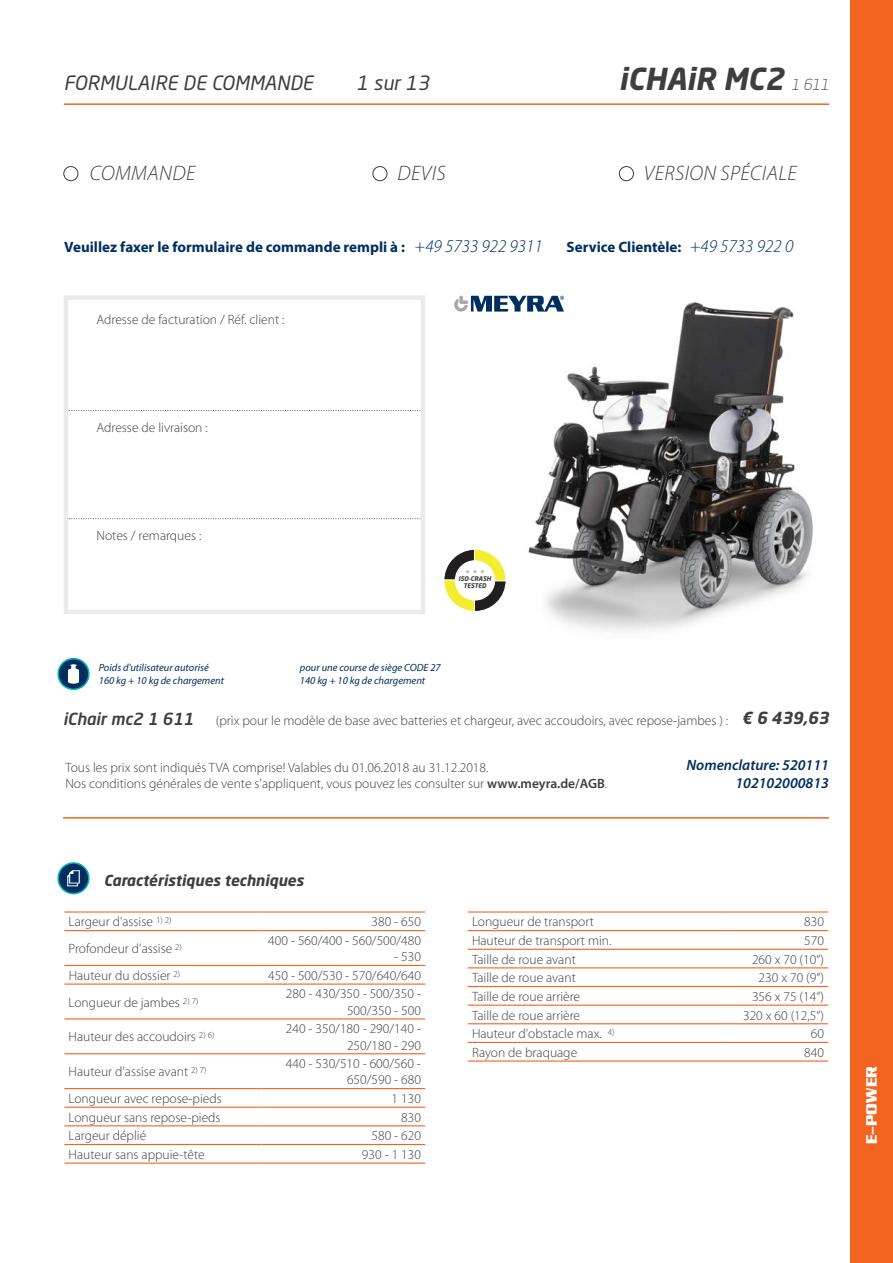
<style>
.page{position:relative;width:893px;height:1263px;background:#fff}
.page>*{position:absolute;margin:0;border:0;box-sizing:border-box;transform-origin:0 0}
.t1{font:italic 700 30px "Neo Sans Std";color:#3e3e3f}
.t2{font:italic 300 21px "Myriad Pro";letter-spacing:.02em;color:#3e3e3f}
.t3{font:italic 19.5px "Neo Sans Std";color:#3e3e3f}
.t4{font:italic 500 16.5px "Neo Sans Std";color:#3e3e3f}
.t5{font:italic 700 16.5px "Neo Sans Std";color:#3e3e3f}
.t6{font:700 15px "Myriad Pro";color:#002e5e}
.t7{font:italic 600 15px/18px "Myriad Pro";color:#002e5e;text-align:right}
.t8{font:italic 700 15px "Neo Sans Std";color:#3e3e3f}
.t9{font:700 15px "Enter Sansman";color:#fff}
.t10{font:300 13.5px/16.2px "Myriad Pro";color:#3e3e3f;text-align:right}
.t11{font:italic 10.5px/12.6px "Myriad Pro";color:#002e5e}
.t12{font:italic 700 6.45px/6.8px "Neo Sans Std";color:#3e3e3f;text-align:center}
.s1{font-weight:300;font-size:15px}
.s2{font-weight:300;font-style:italic;font-size:18px}
.s3{font-weight:600}
</style>
<div class="page">
<div style="left:850px;top:0;width:43px;height:1263px;background:#f36421"></div>
<hr style="left:64px;top:103px;width:765px;height:2px;background:#f36421">
<hr style="left:0;top:277px;width:1px;height:194px;background:#e9eaeb">
<img style="left:502px;top:295px;width:311px;height:336px">
<hr style="left:63px;top:817px;width:766px;height:2px;background:#f36421">
<div style="left:58px;top:863px;width:31px;height:31px;background:#002e5e;border-radius:50%"></div>
<div style="left:57px;top:862px;width:33px;height:32px;border:2px solid #00b6bc;border-radius:50%"></div>
<svg style="left:67px;top:870px;width:13px;height:16px"></svg>
<div style="left:58px;top:659px;width:31px;height:30px;background:#002e5e;border-radius:50%"></div>
<div style="left:57px;top:658px;width:33px;height:32px;border:2px solid #00b6bc;border-radius:50%"></div>
<svg style="left:68px;top:664px;width:11px;height:20px"></svg>
<hr style="left:64px;top:911px;width:197px;height:1px;background:#f36421">
<hr style="left:261px;top:911px;width:164px;height:1px;background:#f36421">
<hr style="left:64px;top:930px;width:197px;height:1px;background:#f36421">
<hr style="left:261px;top:930px;width:164px;height:1px;background:#f36421">
<hr style="left:64px;top:965px;width:197px;height:1px;background:#f36421">
<hr style="left:261px;top:965px;width:164px;height:1px;background:#f36421">
<hr style="left:64px;top:983px;width:197px;height:2px;background:#f36421">
<hr style="left:261px;top:983px;width:164px;height:2px;background:#f36421">
<hr style="left:64px;top:1018px;width:197px;height:1px;background:#f36421">
<hr style="left:261px;top:1018px;width:164px;height:1px;background:#f36421">
<hr style="left:64px;top:1053px;width:197px;height:1px;background:#f36421">
<hr style="left:261px;top:1053px;width:164px;height:1px;background:#f36421">
<hr style="left:64px;top:1088px;width:197px;height:1px;background:#f36421">
<hr style="left:261px;top:1088px;width:164px;height:1px;background:#f36421">
<hr style="left:64px;top:1107px;width:197px;height:1px;background:#f36421">
<hr style="left:261px;top:1107px;width:164px;height:1px;background:#f36421">
<hr style="left:64px;top:1125px;width:197px;height:1px;background:#f36421">
<hr style="left:261px;top:1125px;width:164px;height:1px;background:#f36421">
<hr style="left:64px;top:1144px;width:197px;height:1px;background:#f36421">
<hr style="left:261px;top:1144px;width:164px;height:1px;background:#f36421">
<hr style="left:64px;top:1162px;width:197px;height:2px;background:#f36421">
<hr style="left:261px;top:1162px;width:164px;height:2px;background:#f36421">
<hr style="left:468px;top:911px;width:255px;height:1px;background:#f36421">
<hr style="left:723px;top:911px;width:105px;height:1px;background:#f36421">
<hr style="left:468px;top:930px;width:255px;height:1px;background:#f36421">
<hr style="left:723px;top:930px;width:105px;height:1px;background:#f36421">
<hr style="left:468px;top:949px;width:255px;height:1px;background:#f36421">
<hr style="left:723px;top:949px;width:105px;height:1px;background:#f36421">
<hr style="left:468px;top:967px;width:255px;height:1px;background:#f36421">
<hr style="left:723px;top:967px;width:105px;height:1px;background:#f36421">
<hr style="left:468px;top:986px;width:255px;height:1px;background:#f36421">
<hr style="left:723px;top:986px;width:105px;height:1px;background:#f36421">
<hr style="left:468px;top:1004px;width:255px;height:2px;background:#f36421">
<hr style="left:723px;top:1004px;width:105px;height:2px;background:#f36421">
<hr style="left:468px;top:1023px;width:255px;height:1px;background:#f36421">
<hr style="left:723px;top:1023px;width:105px;height:1px;background:#f36421">
<hr style="left:468px;top:1042px;width:255px;height:1px;background:#f36421">
<hr style="left:723px;top:1042px;width:105px;height:1px;background:#f36421">
<hr style="left:468px;top:1060px;width:255px;height:1px;background:#f36421">
<hr style="left:723px;top:1060px;width:105px;height:1px;background:#f36421">
<svg style="left:69px;top:410px;width:351px;height:1px"></svg>
<svg style="left:69px;top:518px;width:351px;height:1px"></svg>
<div style="left:64px;top:295px;width:361px;height:319px;border:4px solid #e9eaeb"></div>
<svg style="left:443px;top:549px;width:64px;height:63px"></svg>
<div style="left:63px;top:166px;width:15px;height:15px;border:1px solid #3e3e3f;border-radius:50%"></div>
<div style="left:372px;top:166px;width:15px;height:15px;border:1px solid #3e3e3f;border-radius:50%"></div>
<div style="left:619px;top:166px;width:15px;height:15px;border:1px solid #3e3e3f;border-radius:50%"></div>
<svg style="left:454px;top:296px;width:110px;height:16px"></svg>
<h3 class="t3" style="left:64px;top:71px;width:251px">FORMULAIRE DE COMMANDE</h3>
<h3 class="t3" style="left:356px;top:71px;width:74px">1 sur 13</h3>
<h1 class="t1" style="left:619px;top:60px;width:212px">iCHAiR MC2 <span class="s1">1 611</span></h1>
<h2 class="t2" style="left:90px;top:162px;width:107px">COMMANDE</h2>
<h2 class="t2" style="left:398px;top:162px;width:50px">DEVIS</h2>
<h2 class="t2" style="left:644px;top:162px;width:154px">VERSION SPÉCIALE</h2>
<p class="t6" style="left:64px;top:237px;width:480px">Veuillez faxer le formulaire de commande rempli à : <span class="s2">+49 5733 922 9311</span></p>
<p class="t6" style="left:567px;top:237px;width:228px">Service Clientèle: <span class="s2">+49 5733 922 0</span></p>
<p class="t10" style="left:96px;top:312px;width:190px">Adresse de facturation / Réf. client :</p>
<p class="t10" style="left:96px;top:420px;width:113px">Adresse de livraison :</p>
<p class="t10" style="left:96px;top:528px;width:106px">Notes / remarques :</p>
<p class="t12" style="left:458px;top:575px;width:34px">ISO-CRASH<br>TESTED</p>
<p class="t11" style="left:99px;top:661px;width:127px">Poids d'utilisateur autorisé<br>160 kg + 10 kg de chargement</p>
<p class="t11" style="left:300px;top:661px;width:142px">pour une course de siège CODE 27<br>140 kg + 10 kg de chargement</p>
<p class="t5" style="left:742px;top:707px;width:89px">€ 6 439,63</p>
<p class="t4" style="left:63px;top:708px;width:132px">iChair mc2 1 611</p>
<p class="t10" style="left:216px;top:712px;width:514px">(prix pour le modèle de base avec batteries et chargeur, avec accoudoirs, avec repose-jambes ) :</p>
<p class="t10" style="left:65px;top:760px;width:543px;text-align:left">Tous les prix sont indiqués TVA comprise! Valables du 01.06.2018 au 31.12.2018.<br>Nos conditions générales de vente s'appliquent, vous pouvez les consulter sur <span class="s3">www.meyra.de/AGB</span>.</p>
<p class="t7" style="left:686px;top:756px;width:144px">Nomenclature: 520111<br>102102000813</p>
<p class="t8" style="left:104px;top:870px;width:201px">Caractéristiques techniques</p>
<p class="t10" style="left:69px;top:914px;width:104px">Largeur d'assise <sup>1)</sup> <sup>2)</sup></p>
<p class="t10" style="left:371px;top:914px;width:51px">380 - 650</p>
<p class="t10" style="left:69px;top:941px;width:115px">Profondeur d'assise <sup>2)</sup></p>
<p class="t10" style="left:268px;top:933px;width:154px">400 - 560/400 - 560/500/480</p>
<p class="t10" style="left:394px;top:949px;width:28px">- 530</p>
<p class="t10" style="left:69px;top:967px;width:113px">Hauteur du dossier <sup>2)</sup></p>
<p class="t10" style="left:268px;top:967px;width:154px">450 - 500/530 - 570/640/640</p>
<p class="t10" style="left:69px;top:994px;width:131px">Longueur de jambes <sup>2)</sup> <sup>7)</sup></p>
<p class="t10" style="left:286px;top:986px;width:137px">280 - 430/350 - 500/350 -<br>500/350 - 500</p>
<p class="t10" style="left:69px;top:1029px;width:147px">Hauteur des accoudoirs <sup>2)</sup> <sup>6)</sup></p>
<p class="t10" style="left:286px;top:1021px;width:137px">240 - 350/180 - 290/140 -<br>250/180 - 290</p>
<p class="t10" style="left:69px;top:1064px;width:140px">Hauteur d'assise avant <sup>2)</sup> <sup>7)</sup></p>
<p class="t10" style="left:286px;top:1056px;width:137px">440 - 530/510 - 600/560 -<br>650/590 - 680</p>
<p class="t10" style="left:69px;top:1090px;width:155px">Longueur avec repose-pieds</p>
<p class="t10" style="left:392px;top:1090px;width:31px">1 130</p>
<p class="t10" style="left:69px;top:1109px;width:153px">Longueur sans repose-pieds</p>
<p class="t10" style="left:401px;top:1109px;width:21px">830</p>
<p class="t10" style="left:69px;top:1128px;width:79px">Largeur déplié</p>
<p class="t10" style="left:371px;top:1128px;width:51px">580 - 620</p>
<p class="t10" style="left:69px;top:1146px;width:138px">Hauteur sans appuie-tête</p>
<p class="t10" style="left:362px;top:1146px;width:61px">930 - 1 130</p>
<p class="t10" style="left:472px;top:914px;width:123px">Longueur de transport</p>
<p class="t10" style="left:804px;top:914px;width:21px">830</p>
<p class="t10" style="left:472px;top:933px;width:141px">Hauteur de transport min.</p>
<p class="t10" style="left:804px;top:933px;width:21px">570</p>
<p class="t10" style="left:472px;top:951px;width:105px">Taille de roue avant</p>
<p class="t10" style="left:752px;top:951px;width:73px">260 x 70 (10“)</p>
<p class="t10" style="left:472px;top:970px;width:105px">Taille de roue avant</p>
<p class="t10" style="left:759px;top:970px;width:67px">230 x 70 (9“)</p>
<p class="t10" style="left:472px;top:988px;width:110px">Taille de roue arrière</p>
<p class="t10" style="left:752px;top:988px;width:73px">356 x 75 (14“)</p>
<p class="t10" style="left:472px;top:1007px;width:110px">Taille de roue arrière</p>
<p class="t10" style="left:743px;top:1007px;width:82px">320 x 60 (12,5“)</p>
<p class="t10" style="left:472px;top:1026px;width:144px">Hauteur d'obstacle max. <sup>4)</sup></p>
<p class="t10" style="left:811px;top:1026px;width:15px">60</p>
<p class="t10" style="left:472px;top:1044px;width:107px">Rayon de braquage</p>
<p class="t10" style="left:804px;top:1044px;width:21px">840</p>
<p class="t9" style="left:863px;top:1144px;width:80px;rotate:-90deg">E-POWER</p>
</div>
